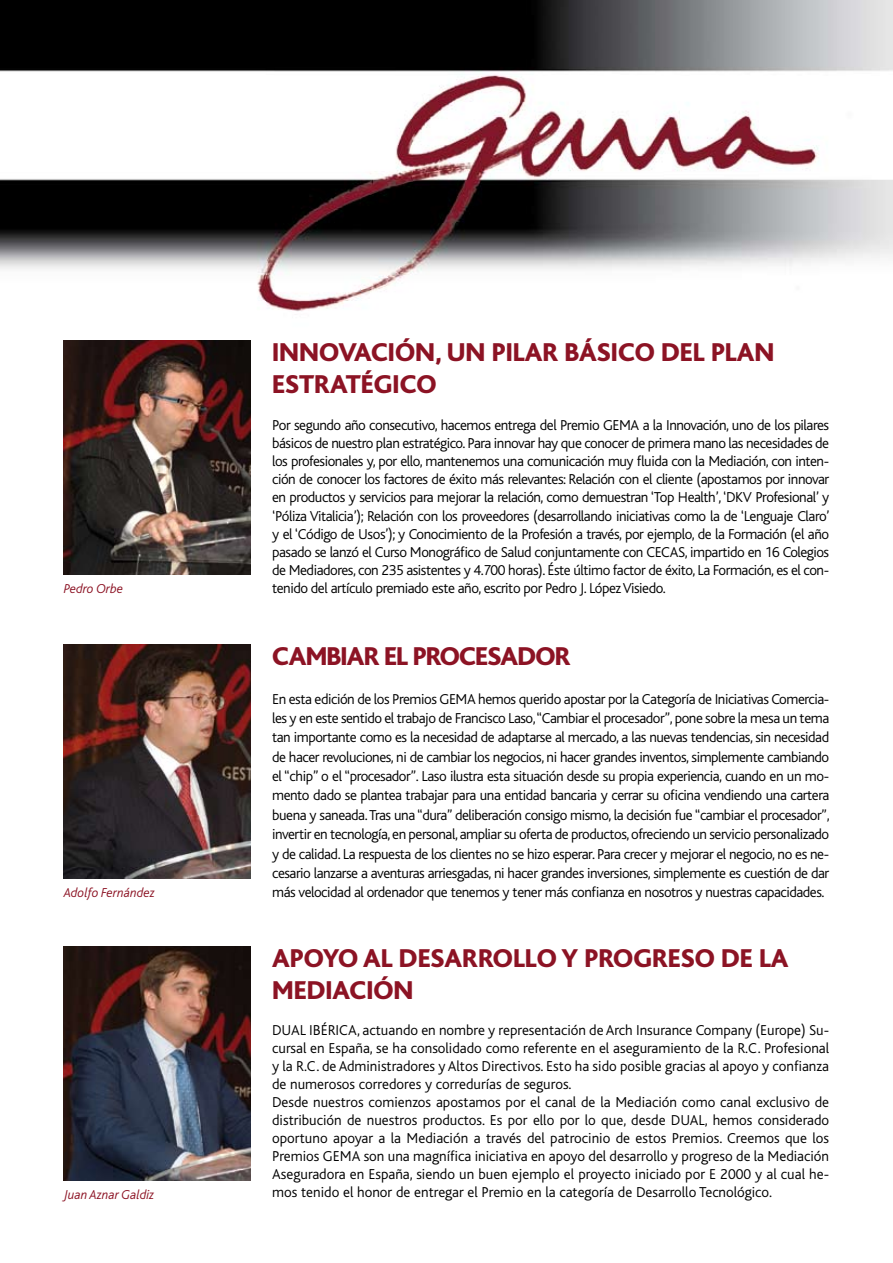
<style>
.page{position:relative;width:893px;height:1263px;background:#fff}
.page>*{position:absolute;margin:0;border:0;box-sizing:border-box;transform-origin:0 0}
.t1{font:800 27px/32.4px "Bliss";color:#8c1324}
.t2{font:800 27px "Bliss";letter-spacing:-.03em;color:#8c1324}
.t3{font:300 15px/19.4px "Bliss";color:#000;text-align:justify}
.t4{font:300 15px "Bliss";letter-spacing:-.03em;color:#000}
.t5{font:italic 300 13.5px "Bliss";color:#8c1324}
</style>
<div class="page">
<img style="left:0;top:0;width:893px;height:312px">
<img style="left:64px;top:340px;width:187px;height:234px">
<img style="left:64px;top:946px;width:187px;height:234px">
<img style="left:64px;top:644px;width:187px;height:234px">
<h1 class="t1" style="left:272px;top:336px;width:28px">INNO</h1>
<h1 class="t1" style="left:338px;top:336px;width:33px">VACIÓN</h1>
<h1 class="t1" style="left:435px;top:336px;width:71px">, UN PILAR</h1>
<h1 class="t1" style="left:564px;top:336px;width:48px">BÁSICO</h1>
<h1 class="t1" style="left:661px;top:336px;width:15px">DEL</h1>
<h1 class="t1" style="left:711px;top:336px;width:17px">PLAN</h1>
<h1 class="t1" style="left:272px;top:369px;width:16px">ESTRAT</h1>
<h1 class="t1" style="left:361px;top:369px;width:30px">ÉGICO</h1>
<p class="t4" style="left:272px;top:417px;width:341px">Por segundo año consecutivo, hacemos entrega del Premio GEM</p>
<p class="t3" style="left:272px;top:416px;width:559px;line-height:18.1px;text-indent:358px">A a la I nnovación, uno de los pilares básicos de nuestro plan estratégico. Para innovar hay que conocer de primera mano las necesidades de los profesionales y, por ello, mantenemos una comunicación muy fluida con la Mediación, con inten&shy;ción de conocer los factores de éxito más relevantes: Relación con el cliente (apostamos por innovar en productos y servicios para mejorar la relación, como demuestran ‘Top Health’, ‘DKV Profesional’ y ‘Póliza Vitalicia’); Relación con los proveedores (desarrollando iniciativas como la de ‘Lenguaje Claro’ y el ‘Código de Usos’); y Conocimiento de la Profesión a través, por ejemplo, de la Formación (el año pasado se lanzó el Curso M onográfico de Salud conjuntamente con CECAS, impartido en 16 Colegios de M ediadores, con 235 asistentes y 4.700 horas). Éste último factor de éxito, La Formación, es el con-</p>
<p class="t5" style="left:64px;top:581px;width:61px">Pedro Orbe</p>
<p class="t4" style="left:272px;top:580px;width:395px">tenido del artículo premiado este año, escrito por Pedro J. López Visiedo.</p>
<h1 class="t2" style="left:272px;top:642px;width:300px">CAMBIAR EL PROCESADOR</h1>
<p class="t4" style="left:272px;top:691px;width:178px">En esta edición de los Premios GEM</p>
<p class="t3" style="left:272px;top:689px;width:559px;text-indent:195px">A hemos querido apostar por la Categoría de I niciativas Comercia&shy;les y en este sentido el trabajo de Francisco Laso, “Cambiar el procesador”, pone sobre la mesa un tema tan importante como es la necesidad de adaptarse al mercado, a las nuevas tendencias, sin necesidad de hacer revoluciones, ni de cambiar los negocios, ni hacer grandes inventos, simplemente cambiando el “chip” o el “procesador”. Laso ilustra esta situación desde su propia experiencia, cuando en un mo&shy;mento dado se plantea trabajar para una entidad bancaria y cerrar su oficina vendiendo una cartera buena y saneada. Tras una “dura” deliberación consigo mismo, la decisión fue “cambiar el procesador”, invertir en tecnología, en personal, ampliar su oferta de productos, ofreciendo un servicio personalizado y de calidad. La respuesta de los clientes no se hizo esperar. Para crecer y mejorar el negocio, no es ne&shy;cesario lanzarse a aventuras arriesgadas, ni hacer grandes inversiones, simplemente es cuestión de dar</p>
<p class="t5" style="left:64px;top:885px;width:92px">Adolfo Fernández</p>
<p class="t4" style="left:272px;top:884px;width:554px">más velocidad al ordenador que tenemos y tener más confianza en nosotros y nuestras capacidades.</p>
<h1 class="t1" style="left:272px;top:942px;width:518px">APOYO AL DESARROLLO Y PROGRESO DE LA<br>MEDIACIÓN</h1>
<p class="t3" style="left:272px;top:1021px;width:559px;line-height:18px;text-align:left">DUAL I BÉRICA, actuando en nombre y representación de Arch I nsurance Company (Europe) Su&shy;cursal en España, se ha consolidado como referente en el aseguramiento de la R.C. Profesional y la R.C. de Administradores y Altos Directivos. Esto ha sido posible gracias al apoyo y confianza de numerosos corredores y corredurías de seguros.<br>Desde nuestros comienzos apostamos por el canal de la M ediación como canal exclusivo de distribución de nuestros productos. Es por ello por lo que, desde DUAL, hemos considerado oportuno apoyar a la M ediación a través del patrocinio de estos Premios. Creemos que los Premios GEM</p>
<p class="t3" style="left:272px;top:1147px;width:559px;line-height:18px;text-align:right">A son una magnífica iniciativa en apoyo del desarrollo y progreso de la M ediación<br>Aseguradora en España, siendo un buen ejemplo el proyecto iniciado por E 2000 y al cual he-</p>
<p class="t5" style="left:64px;top:1187px;width:92px">Juan Aznar Galdiz</p>
<p class="t3" style="left:272px;top:1183px;width:501px">mos tenido el honor de entregar el Premio en la categoría de Desarrollo Tecnológico.</p>
</div>
